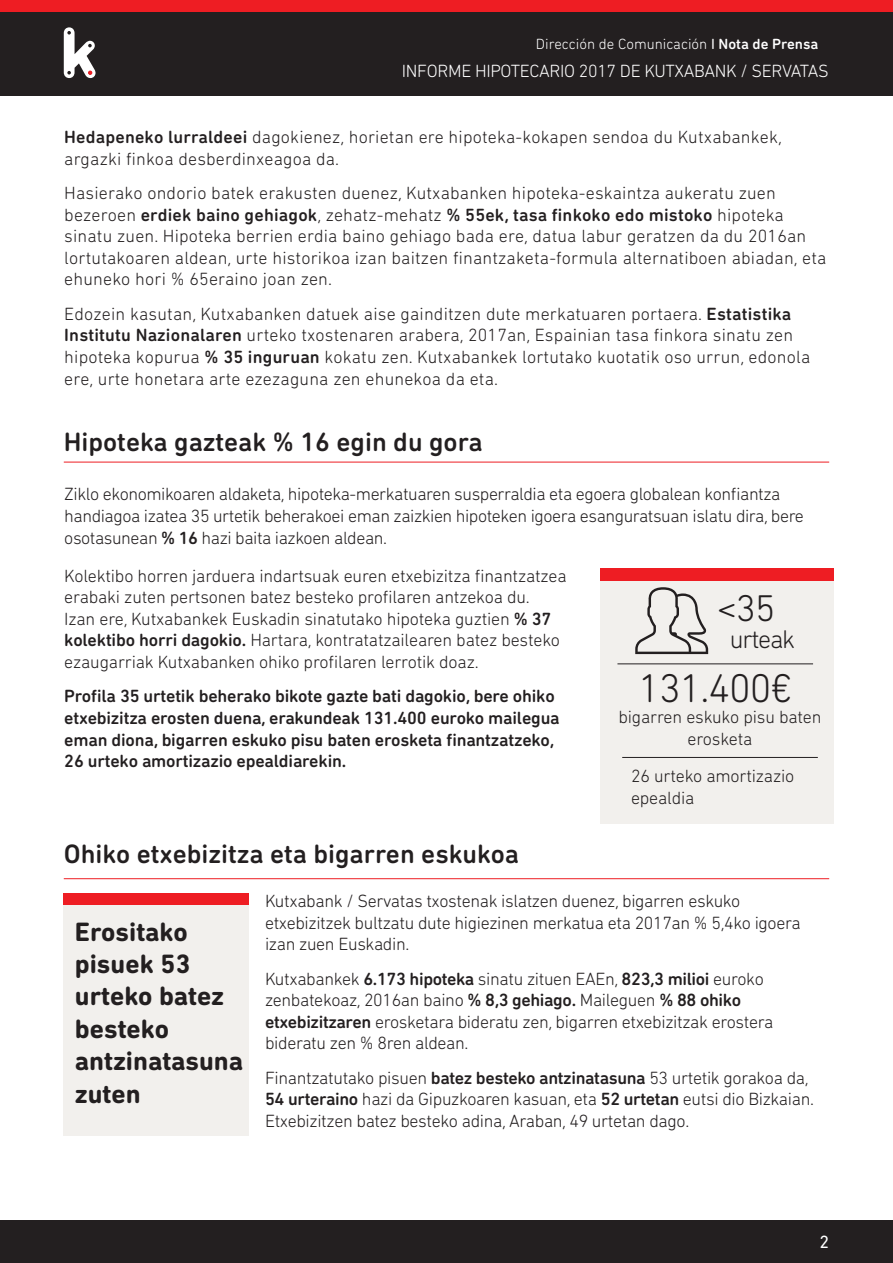
<style>
.page{position:relative;width:893px;height:1263px;background:#fff}
.page>*{position:absolute;margin:0;border:0;box-sizing:border-box;transform-origin:0 0}
.t1{font:300 40.8px "DIN Next Rounded LT Pro";letter-spacing:-.025em;color:#231f20}
.t2{font:300 37.8px "DIN Next Rounded LT Pro";color:#231f20}
.t3{font:500 27px "DIN Next Rounded LT Pro";color:#231f20}
.t4{font:700 27px/32.4px "DIN Next Rounded LT Pro";color:#231f20}
.t5{font:300 26.1px "DIN Next Rounded LT Pro";letter-spacing:-.05em;color:#231f20}
.t6{font:300 18px/21.6px "DIN Next Rounded LT Pro";letter-spacing:-.01em;color:#231f20}
.t7{font:300 18px/21.6px "DIN Next Rounded LT Pro";letter-spacing:.01em;color:#231f20}
.t8{font:500 18px/21.6px "DIN Next Rounded LT Pro";letter-spacing:-.01em;color:#231f20}
.t9{font:300 18px "DIN Next Rounded LT Pro";letter-spacing:-.02em;color:#fff}
.t10{font:18px "DIN Next Rounded LT Pro";color:#fff}
.t11{font:300 15px "DIN Next Rounded LT Pro";color:#fff}
.s1{font-weight:400}
.s2{font-weight:500}
</style>
<div class="page">
<div style="left:0;top:9px;width:893px;height:87px;background:#231f20"></div>
<div style="left:0;top:0;width:893px;height:11px;background:#ee1d23"></div>
<svg style="left:64px;top:27px;width:32px;height:51px"></svg>
<div style="left:0;top:1220px;width:893px;height:43px;background:#231f20"></div>
<div style="left:64px;top:893px;width:185px;height:242px;background:#f2f0ed"></div>
<div style="left:64px;top:893px;width:185px;height:12px;background:#ee1d23"></div>
<div style="left:600px;top:568px;width:233px;height:255px;background:#f2f0ed"></div>
<div style="left:600px;top:568px;width:233px;height:12px;background:#ee1d23"></div>
<hr style="left:64px;top:462px;width:765px;height:1px;background:#ee1d23">
<hr style="left:64px;top:878px;width:765px;height:1px;background:#ee1d23">
<svg style="left:635px;top:587px;width:73px;height:67px"></svg>
<hr style="left:617px;top:663px;width:196px;height:1px;background:#231f20">
<hr style="left:622px;top:757px;width:196px;height:1px;background:#231f20">
<p class="t11" style="left:536px;top:35px;width:284px">Dirección de Comunicación <span class="s1">I</span> <span class="s2">Nota de Prensa</span></p>
<p class="t9" style="left:402px;top:61px;width:428px">INFORME HIPOTECARIO 2017 DE KUTXABANK / SERVATAS</p>
<p class="t7" style="left:64px;top:126px;width:719px"><span class="s2">Hedapeneko lurraldeei</span> dagokienez, horietan ere hipoteka-kokapen sendoa du Kutxabankek, argazki finkoa desberdinxeagoa da.</p>
<p class="t7" style="left:64px;top:182px;width:764px">Hasierako ondorio batek erakusten duenez, Kutxabanken hipoteka-eskaintza aukeratu zuen bezeroen <span class="s2">erdiek baino gehiagok</span>, zehatz-mehatz <span class="s2">% 55ek, tasa finkoko edo mistoko</span> hipoteka sinatu zuen. Hipoteka berrien erdia baino gehiago bada ere, datua labur geratzen da du 2016an lortutakoaren aldean, urte historikoa izan baitzen finantzaketa-formula alternatiboen abiadan, eta ehuneko hori % 65eraino joan zen.</p>
<p class="t7" style="left:64px;top:303px;width:748px">Edozein kasutan, Kutxabanken datuek aise gainditzen dute merkatuaren portaera. <span class="s2">Estatistika Institutu Nazionalaren</span> urteko txostenaren arabera, 2017an, Espainian tasa finkora sinatu zen hipoteka kopurua <span class="s2">% 35 inguruan</span> kokatu zen. Kutxabankek lortutako kuotatik oso urrun, edonola ere, urte honetara arte ezezaguna zen ehunekoa da eta.</p>
<h3 class="t3" style="left:64px;top:426px;width:420px">Hipoteka gazteak % 16 egin du gora</h3>
<p class="t6" style="left:64px;top:483px;width:741px">Ziklo ekonomikoaren aldaketa, hipoteka-merkatuaren susperraldia eta egoera globalean konfiantza handiagoa izatea 35 urtetik beherakoei eman zaizkien hipoteken igoera esanguratsuan islatu dira, bere osotasunean <span class="s2">% 16</span> hazi baita iazkoen aldean.</p>
<p class="t6" style="left:64px;top:565px;width:504px">Kolektibo horren jarduera indartsuak euren etxebizitza finantzatzea erabaki zuten pertsonen batez besteko profilaren antzekoa du.<br>Izan ere, Kutxabankek Euskadin sinatutako hipoteka guztien <span class="s2">% 37 kolektibo horri dagokio.</span> Hartara, kontratatzailearen batez besteko ezaugarriak Kutxabanken ohiko profilaren lerrotik doaz.</p>
<p class="t8" style="left:64px;top:685px;width:497px">Profila 35 urtetik beherako bikote gazte bati dagokio, bere ohiko etxebizitza erosten duena, erakundeak 131.400 euroko mailegua eman diona, bigarren eskuko pisu baten erosketa finantzatzeko, 26 urteko amortizazio epealdiarekin.</p>
<h2 class="t2" style="left:717px;top:587px;width:60px">&lt;35</h2>
<h3 class="t5" style="left:730px;top:624px;width:66px">urteak</h3>
<h1 class="t1" style="left:638px;top:665px;width:155px">131.400€</h1>
<p class="t6" style="left:618px;top:706px;width:205px;text-align:center">bigarren eskuko pisu baten erosketa</p>
<p class="t6" style="left:631px;top:765px;width:165px">26 urteko amortizazio epealdia</p>
<h3 class="t3" style="left:64px;top:838px;width:457px">Ohiko etxebizitza eta bigarren eskukoa</h3>
<p class="t6" style="left:265px;top:890px;width:537px">Kutxabank / Servatas txostenak islatzen duenez, bigarren eskuko etxebizitzek bultzatu dute higiezinen merkatua eta 2017an % 5,4ko igoera izan zuen Euskadin.</p>
<p class="t6" style="left:265px;top:967px;width:510px">Kutxabankek <span class="s2">6.173 hipoteka</span> sinatu zituen EAEn, <span class="s2">823,3 milioi</span> euroko zenbatekoaz, 2016an baino <span class="s2">% 8,3 gehiago.</span> Maileguen <span class="s2">% 88 ohiko etxebizitzaren</span> erosketara bideratu zen, bigarren etxebizitzak erostera bideratu zen % 8ren aldean.</p>
<p class="t6" style="left:265px;top:1067px;width:550px">Finantzatutako pisuen <span class="s2">batez besteko antzinatasuna</span> 53 urtetik gorakoa da,<br><span class="s2">54 urteraino</span> hazi da Gipuzkoaren kasuan, eta <span class="s2">52 urtetan</span> eutsi dio Bizkaian.<br>Etxebizitzen batez besteko adina, Araban, 49 urtetan dago.</p>
<h3 class="t4" style="left:75px;top:915px;width:170px">Erositako pisuek 53 urteko batez besteko antzinatasuna zuten</h3>
<p class="t10" style="left:819px;top:1231px;width:11px">2</p>
</div>
